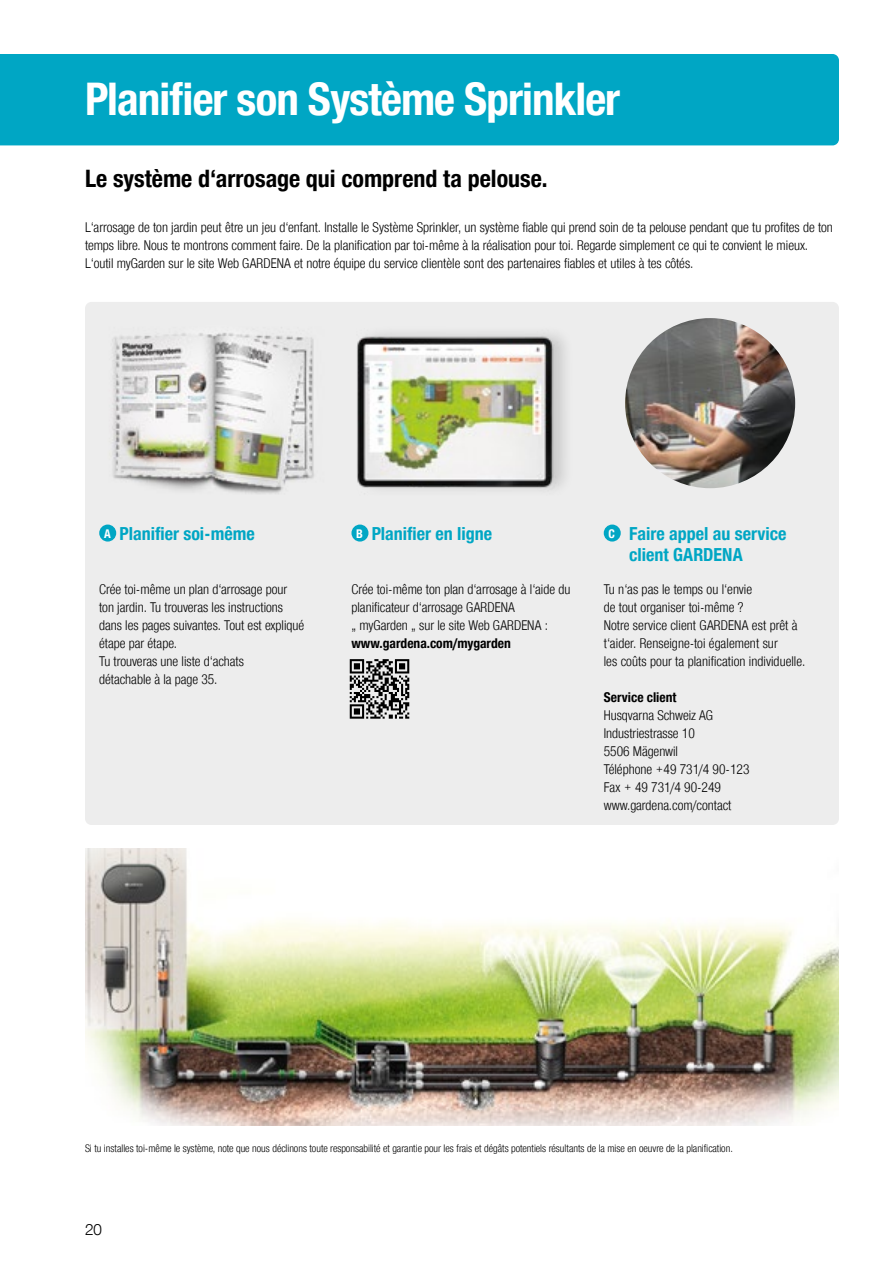
<style>
.page{position:relative;width:893px;height:1263px;background:#fff}
.page>*{position:absolute;margin:0;border:0;box-sizing:border-box;transform-origin:0 0}
.t1{font:700 45px "Gardena Sans Cond";letter-spacing:-.02em;color:#fff}
.t2{font:700 24px "Gardena Sans Cond";color:#000}
.t3{font:700 18px/21px "Gardena Sans Cond";color:#00a6c4}
.t4{font:15px "Gardena Sans";color:#000}
.t5{font:13.5px/18px "Gardena Sans Cond";color:#000}
.t6{font:700 13.5px "Gardena Sans Cond";color:#000}
.t7{font:10.5px "Gardena Sans Cond";color:#000}
.s1{font-size:12px;color:#fff}
</style>
<div class="page">
<div style="left:85px;top:302px;width:754px;height:523px;background:#ededed;border-radius:6px"></div>
<div style="left:0;top:54px;width:839px;height:91px;background:#00a6c4"></div>
<img style="left:85px;top:848px;width:754px;height:278px">
<img style="left:625px;top:318px;width:170px;height:170px;border-radius:85px">
<img style="left:357px;top:333px;width:209px;height:158px">
<svg style="left:350px;top:659px;width:59px;height:60px"></svg>
<img style="left:112px;top:333px;width:202px;height:161px">
<div style="left:99px;top:524px;width:17px;height:18px;background:#00a6c4;border-radius:50%"></div>
<div style="left:351px;top:524px;width:17px;height:18px;background:#00a6c4;border-radius:50%"></div>
<div style="left:604px;top:524px;width:17px;height:18px;background:#00a6c4;border-radius:50%"></div>
<h1 class="t1" style="left:85px;top:68px;width:537px">Planifier son Système Sprinkler</h1>
<h2 class="t2" style="left:85px;top:162px;width:464px">Le système d‘arrosage qui comprend ta pelouse.</h2>
<p class="t5" style="left:85px;top:218px;width:749px">L‘arrosage de ton jardin peut être un jeu d‘enfant. Installe le Système Sprinkler, un système fiable qui prend soin de ta pelouse pendant que tu profites de ton temps libre. Nous te montrons comment faire. De la planification par toi-même à la réalisation pour toi. Regarde simplement ce qui te convient le mieux.<br>L‘outil myGarden sur le site Web GARDENA et notre équipe du service clientèle sont des partenaires fiables et utiles à tes côtés.</p>
<h3 class="t3" style="left:104px;top:522px;width:152px"><span class="s1">A</span> Planifier soi-même</h3>
<p class="t5" style="left:99px;top:579px;width:206px">Crée toi-même un plan d‘arrosage pour ton jardin. Tu trouveras les instructions dans les pages suivantes. Tout est expliqué étape par étape.<br>Tu trouveras une liste d‘achats<br>détachable à la page 35.</p>
<h3 class="t3" style="left:356px;top:522px;width:137px"><span class="s1">B</span> Planifier en ligne</h3>
<p class="t5" style="left:351px;top:580px;width:220px">Crée toi-même ton plan d‘arrosage à l‘aide du planificateur d‘arrosage GARDENA<br>„ myGarden „ sur le site Web GARDENA :</p>
<p class="t6" style="left:351px;top:634px;width:161px">www.gardena.com/mygarden</p>
<h3 class="t3" style="left:629px;top:522px;width:159px;text-indent:-21px"><span class="s1">C</span> Faire appel au service client GARDENA</h3>
<p class="t5" style="left:604px;top:580px;width:203px">Tu n‘as pas le temps ou l‘envie<br>de tout organiser toi-même ?<br>Notre service client GARDENA est prêt à t‘aider. Renseigne-toi également sur<br>les coûts pour ta planification individuelle.</p>
<p class="t6" style="left:604px;top:688px;width:74px">Service client</p>
<p class="t5" style="left:604px;top:705px;width:147px">Husqvarna Schweiz AG<br>Industriestrasse 10<br>5506 Mägenwil<br>Téléphone +49 731/4 90-123<br>Fax + 49 731/4 90-249 www.gardena.com/contact</p>
<p class="t7" style="left:85px;top:1141px;width:649px">Si tu installes toi-même le système, note que nous déclinons toute responsabilité et garantie pour les frais et dégâts potentiels résultants de la mise en oeuvre de la planification.</p>
<p class="t4" style="left:85px;top:1219px;width:18px">20</p>
</div>
